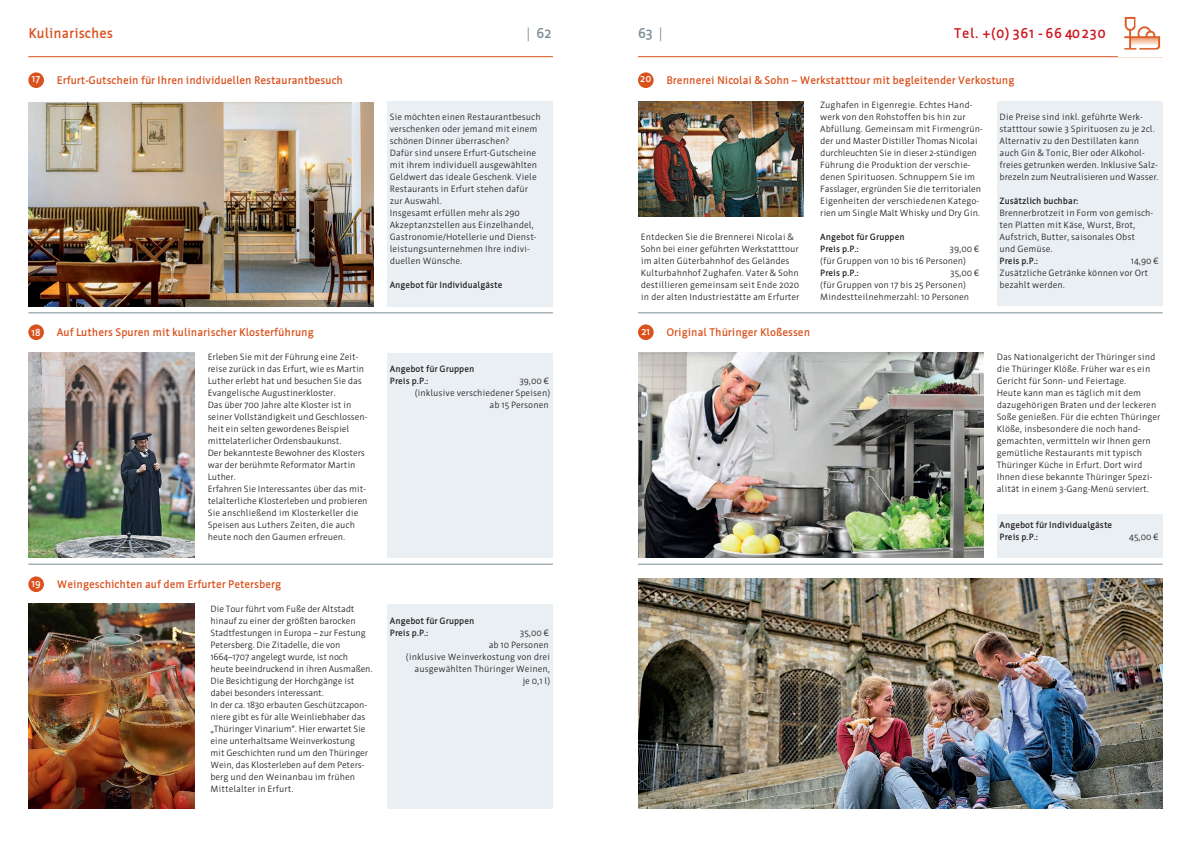
<style>
.page{position:relative;width:1191px;height:842px;background:#fff}
.page>*{position:absolute;margin:0;border:0;box-sizing:border-box;transform-origin:0 0}
.t1{font:700 14px "Werk";letter-spacing:.05em;color:#cd151d}
.t2{font:700 14px "Werk";color:#da511d}
.t3{font:700 14px "Werk";color:#7b8c95}
.t4{font:700 11px "Werk";color:#da511d}
.t5{font:700 10px "Werk";color:#fff}
.t6{font:9px/12px "Werk";color:#231f20}
.t7{font:700 9px/12px "Werk";color:#231f20}
.s1{font-weight:400}
</style>
<div class="page">
<div style="left:387px;top:604px;width:166px;height:205px;background:#e9eff3"></div>
<hr style="left:638px;top:56px;width:524px;height:1px;background:#da511d">
<hr style="left:28px;top:56px;width:525px;height:1px;background:#da511d">
<hr style="left:28px;top:564px;width:525px;height:1px;background:#7b8c95">
<hr style="left:28px;top:313px;width:525px;height:1px;background:#7b8c95">
<img style="left:28px;top:604px;width:166px;height:205px">
<div style="left:387px;top:352px;width:166px;height:205px;background:#e9eff3"></div>
<img style="left:28px;top:352px;width:166px;height:205px">
<div style="left:28px;top:72px;width:16px;height:16px;background:#da511d;border-radius:50%"></div>
<div style="left:387px;top:101px;width:166px;height:205px;background:#e9eff3"></div>
<div style="left:28px;top:576px;width:16px;height:16px;background:#da511d;border-radius:50%"></div>
<div style="left:28px;top:324px;width:16px;height:16px;background:#da511d;border-radius:50%"></div>
<img style="left:1118px;top:16px;width:44px;height:41px">
<hr style="left:638px;top:564px;width:524px;height:1px;background:#7b8c95">
<hr style="left:638px;top:313px;width:524px;height:1px;background:#7b8c95">
<div style="left:996px;top:514px;width:166px;height:43px;background:#e9eff3"></div>
<img style="left:638px;top:352px;width:345px;height:205px">
<div style="left:638px;top:72px;width:15px;height:16px;background:#da511d;border-radius:50%"></div>
<div style="left:996px;top:101px;width:166px;height:205px;background:#e9eff3"></div>
<img style="left:638px;top:101px;width:166px;height:115px">
<img style="left:28px;top:102px;width:345px;height:204px">
<div style="left:638px;top:324px;width:15px;height:16px;background:#da511d;border-radius:50%"></div>
<img style="left:638px;top:578px;width:524px;height:230px">
<h1 class="t2" style="left:28px;top:25px;width:86px">Kulinarisches</h1>
<h1 class="t3" style="left:526px;top:25px;width:26px"><span class="s1">|</span> 62</h1>
<h1 class="t3" style="left:638px;top:25px;width:26px">63 <span class="s1">|</span></h1>
<h1 class="t1" style="left:954px;top:25px;width:153px">Tel. +(0) 361 - 66 40 230</h1>
<p class="t5" style="left:32px;top:74px;width:10px">17</p>
<p class="t4" style="left:57px;top:74px;width:288px">Erfurt-Gutschein für Ihren individuellen Restaurantbesuch</p>
<p class="t5" style="left:32px;top:327px;width:11px">18</p>
<p class="t4" style="left:57px;top:326px;width:258px">Auf Luthers Spuren mit kulinarischer Klosterführung</p>
<p class="t6" style="left:208px;top:351px;width:161px">Erleben Sie mit der Führung eine Zeit&shy;reise zurück in das Erfurt, wie es Martin Luther erlebt hat und besuchen Sie das Evangelische Augustinerkloster.<br>Das über 700 Jahre alte Kloster ist in seiner Vollständigkeit und Geschlossen&shy;heit ein selten gewordenes Beispiel mittelaterlicher Ordensbaukunst.<br>Der bekannteste Bewohner des Klosters war der berühmte Reformator Martin Luther.<br>Erfahren Sie Interessantes über das mit&shy;telalterliche Klosterleben und probieren Sie anschließend im Klosterkeller die Speisen aus Luthers Zeiten, die auch heute noch den Gaumen erfreuen.</p>
<p class="t5" style="left:32px;top:578px;width:11px">19</p>
<p class="t4" style="left:57px;top:578px;width:226px">Weingeschichten auf dem Erfurter Petersberg</p>
<p class="t6" style="left:210px;top:603px;width:164px">Die Tour führt vom Fuße der Altstadt hinauf zu einer der größten barocken Stadtfestungen in Europa – zur Festung Petersberg. Die Zitadelle, die von 1664–1707 angelegt wurde, ist noch heute beeindruckend in ihren Ausmaßen.<br>Die Besichtigung der Horchgänge ist dabei besonders interessant.<br>In der ca. 1830 erbauten Geschützcapon&shy;niere gibt es für alle Weinliebhaber das „Thüringer Vinarium“. Hier erwartet Sie eine unterhaltsame Weinverkostung<br>mit Geschichten rund um den Thüringer Wein, das Klosterleben auf dem Peters&shy;berg und den Weinanbau im frühen Mittelalter in Erfurt.</p>
<p class="t6" style="left:390px;top:111px;width:152px">Sie möchten einen Restaurantbesuch verschenken oder jemand mit einem schönen Dinner überraschen?<br>Dafür sind unsere Erfurt-Gutscheine mit ihrem individuell ausgewählten<br>Geldwert das ideale Geschenk. Viele<br>Restaurants in Erfurt stehen dafür zur Auswahl.<br>Insgesamt erfüllen mehr als 290<br>Akzeptanzstellen aus Einzelhandel,<br>Gastronomie/Hotellerie und Dienst&shy;leistungsunternehmen Ihre indivi&shy;duellen Wünsche.</p>
<p class="t7" style="left:390px;top:279px;width:114px">Angebot für Individualgäste</p>
<p class="t7" style="left:390px;top:363px;width:86px">Angebot für Gruppen<br>Preis p.P.:</p>
<p class="t6" style="left:415px;top:375px;width:137px;text-align:right">39,00 €<br>(inklusive verschiedener Speisen) ab 15 Personen</p>
<p class="t7" style="left:390px;top:615px;width:86px">Angebot für Gruppen<br>Preis p.P.:</p>
<p class="t6" style="left:406px;top:627px;width:146px;text-align:right">35,00 €<br>ab 10 Personen<br>(inklusive Weinverkostung von drei ausgewählten Thüringer Weinen, je 0,1 l)</p>
<p class="t5" style="left:640px;top:74px;width:13px">20</p>
<p class="t4" style="left:666px;top:74px;width:350px">Brennerei Nicolai &amp; Sohn – Werkstatttour mit begleitender Verkostung</p>
<p class="t6" style="left:999px;top:111px;width:161px">Die Preise sind inkl. geführte Werk&shy;statttour sowie 3 Spirituosen zu je 2cl.<br>Alternativ zu den Destillaten kann auch Gin &amp; Tonic, Bier oder Alkohol&shy;freies getrunken werden. Inklusive Salz&shy;brezeln zum Neutralisieren und Wasser.</p>
<p class="t7" style="left:999px;top:195px;width:80px">Zusätzlich buchbar:</p>
<p class="t6" style="left:999px;top:207px;width:155px">Brennerbrotzeit in Form von gemisch&shy;ten Platten mit Käse, Wurst, Brot,<br>Aufstrich, Butter, saisonales Obst und Gemüse.</p>
<p class="t7" style="left:999px;top:255px;width:40px">Preis p.P.:</p>
<p class="t6" style="left:820px;top:99px;width:164px">Zughafen in Eigenregie. Echtes Hand&shy;werk von den Rohstoffen bis hin zur Abfüllung. Gemeinsam mit Firmengrün&shy;der und Master Distiller Thomas Nicolai durchleuchten Sie in dieser 2-stündigen Führung die Produktion der verschie&shy;denen Spirituosen. Schnuppern Sie im Fasslager, ergründen Sie die territorialen Eigenheiten der verschiedenen Katego&shy;rien um Single Malt Whisky und Dry Gin.</p>
<p class="t7" style="left:820px;top:231px;width:86px">Angebot für Gruppen<br>Preis p.P.:</p>
<p class="t6" style="left:641px;top:231px;width:160px">Entdecken Sie die Brennerei Nicolai &amp; Sohn bei einer geführten Werkstatttour im alten Güterbahnhof des Geländes Kulturbahnhof Zughafen. Vater &amp; Sohn destillieren gemeinsam seit Ende 2020 in der alten Industriestätte am Erfurter</p>
<p class="t6" style="left:820px;top:243px;width:160px;text-indent:129px">39,00 € (für Gruppen von 10 bis 16 Personen)</p>
<p class="t7" style="left:820px;top:267px;width:40px">Preis p.P.:</p>
<p class="t6" style="left:999px;top:255px;width:160px;text-indent:131px">14,90 €<br>Zusätzliche Getränke können vor Ort bezahlt werden.</p>
<p class="t6" style="left:820px;top:267px;width:160px;text-indent:130px">35,00 € (für Gruppen von 17 bis 25 Personen)<br>Mindestteilnehmerzahl: 10 Personen</p>
<p class="t5" style="left:641px;top:326px;width:10px">21</p>
<p class="t4" style="left:666px;top:326px;width:145px">Original Thüringer Kloßessen</p>
<p class="t6" style="left:996px;top:351px;width:165px">Das Nationalgericht der Thüringer sind die Thüringer Klöße. Früher war es ein Gericht für Sonn- und Feiertage.<br>Heute kann man es täglich mit dem dazugehörigen Braten und der leckeren Soße genießen. Für die echten Thüringer Klöße, insbesondere die noch hand&shy;gemachten, vermitteln wir Ihnen gern gemütliche Restaurants mit typisch Thüringer Küche in Erfurt. Dort wird Ihnen diese bekannte Thüringer Spezi&shy;alität in einem 3-Gang-Menü serviert.</p>
<p class="t7" style="left:999px;top:519px;width:114px">Angebot für Individualgäste<br>Preis p.P.:</p>
<p class="t6" style="left:1129px;top:531px;width:31px">45,00 €</p>
</div>
